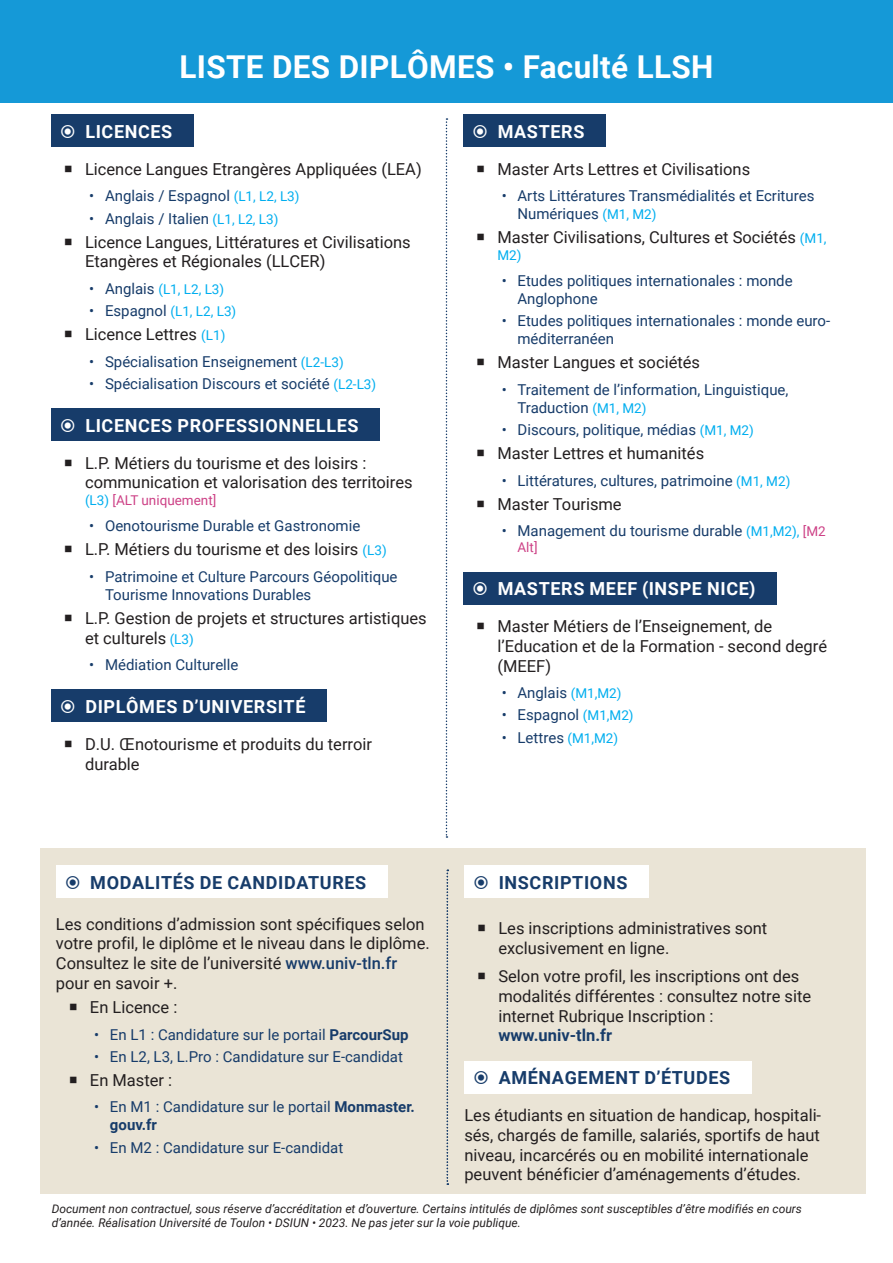
<style>
.page{position:relative;width:893px;height:1263px;background:#fff}
.page>*{position:absolute;margin:0;border:0;box-sizing:border-box;transform-origin:0 0}
.t1{font:700 31.5px "Roboto";letter-spacing:.01em;color:#fff}
.t2{font:700 18px "Roboto";letter-spacing:.035em;color:#fff}
.t3{font:700 18px "Roboto";letter-spacing:.035em;color:#173c6a}
.t4{font:16.5px/19.8px "Roboto";color:#231f20}
.t5{font:700 16.5px "Roboto";color:#173c6a}
.t6{font:15px/18px "Roboto";color:#173c6a}
.t7{font:13.5px "Roboto";color:#00aeef}
.t8{font:13.5px "Roboto";color:#cd4186}
.t9{font:italic 12px/14.4px "Roboto";color:#231f20}
.s1{font-size:13.5px;color:#00aeef}
.s2{font-size:15px;color:#173c6a}
.s3{color:#00aeef}
.s4{font-size:13.5px;color:#cd4186}
.s5{font-weight:500;color:#173c6a}
.s6{font-weight:700}
</style>
<div class="page">
<div style="left:0;top:0;width:893px;height:102px;background:#1599d7"></div>
<div style="left:51px;top:115px;width:143px;height:32px;background:#173c6a"></div>
<div style="left:51px;top:409px;width:329px;height:32px;background:#173c6a"></div>
<div style="left:51px;top:690px;width:276px;height:32px;background:#173c6a"></div>
<svg style="left:446px;top:118px;width:1px;height:720px"></svg>
<div style="left:463px;top:115px;width:143px;height:32px;background:#173c6a"></div>
<div style="left:463px;top:572px;width:313px;height:32px;background:#173c6a"></div>
<div style="left:40px;top:848px;width:826px;height:346px;background:#eae4d6"></div>
<div style="left:56px;top:865px;width:332px;height:33px;background:#fff"></div>
<div style="left:464px;top:865px;width:185px;height:33px;background:#fff"></div>
<div style="left:464px;top:1061px;width:287px;height:32px;background:#fff"></div>
<svg style="left:447px;top:870px;width:1px;height:315px"></svg>
<h1 class="t1" style="left:180px;top:45px;width:535px">LISTE DES DIPLÔMES • Faculté LLSH</h1>
<p class="t2" style="left:85px;top:119px;width:89px">LICENCES</p>
<p class="t4" style="left:85px;top:158px;width:338px">Licence Langues Etrangères Appliquées (LEA)</p>
<p class="t6" style="left:89px;top:186px;width:212px">• Anglais / Espagnol <span class="s1">(L1, L2, L3)</span></p>
<p class="t6" style="left:89px;top:209px;width:191px">• Anglais / Italien <span class="s1">(L1, L2, L3)</span></p>
<p class="t4" style="left:85px;top:231px;width:327px">Licence Langues, Littératures et Civilisations<br>Etangères et Régionales (LLCER)</p>
<p class="t7" style="left:89px;top:280px;width:136px"><span class="s2">• Anglais</span> (L1, L2, L3)</p>
<p class="t7" style="left:89px;top:302px;width:149px"><span class="s2">• Espagnol</span> (L1, L2, L3)</p>
<p class="t4" style="left:85px;top:324px;width:142px">Licence Lettres <span class="s1">(L1)</span></p>
<p class="t6" style="left:89px;top:352px;width:256px">• Spécialisation Enseignement <span class="s1">(L2-L3)</span></p>
<p class="t6" style="left:89px;top:374px;width:288px">• Spécialisation Discours et société <span class="s1">(L2-L3)</span></p>
<p class="t2" style="left:85px;top:413px;width:275px">LICENCES PROFESSIONNELLES</p>
<p class="t4" style="left:85px;top:452px;width:329px">L.P. Métiers du tourisme et des loisirs : communication et valorisation des territoires</p>
<p class="t8" style="left:85px;top:490px;width:133px"><span class="s3">(L3)</span> [ALT uniquement]</p>
<p class="t6" style="left:89px;top:516px;width:273px">• Oenotourisme Durable et Gastronomie</p>
<p class="t4" style="left:85px;top:539px;width:303px">L.P. Métiers du tourisme et des loisirs <span class="s1">(L3)</span></p>
<p class="t6" style="left:105px;top:567px;width:294px;text-indent:-16px">• Patrimoine et Culture Parcours Géopolitique<br>Tourisme Innovations Durables</p>
<p class="t4" style="left:85px;top:607px;width:343px">L.P. Gestion de projets et structures artistiques et culturels <span class="s1">(L3)</span></p>
<p class="t6" style="left:89px;top:655px;width:151px">• Médiation Culturelle</p>
<p class="t2" style="left:85px;top:694px;width:222px">DIPLÔMES D’UNIVERSITÉ</p>
<p class="t4" style="left:85px;top:733px;width:288px">D.U. Œnotourisme et produits du terroir durable</p>
<p class="t2" style="left:498px;top:119px;width:88px">MASTERS</p>
<p class="t4" style="left:497px;top:158px;width:254px">Master Arts Lettres et Civilisations</p>
<p class="t6" style="left:517px;top:186px;width:299px;text-indent:-16px">• Arts Littératures Transmédialités et Ecritures<br>Numériques <span class="s1">(M1, M2)</span></p>
<p class="t4" style="left:497px;top:227px;width:331px">Master Civilisations, Cultures et Sociétés <span class="s1">(M1,</span></p>
<p class="t7" style="left:497px;top:245px;width:26px">M2)</p>
<p class="t6" style="left:517px;top:271px;width:277px;text-indent:-16px">• Etudes politiques internationales : monde<br>Anglophone</p>
<p class="t6" style="left:517px;top:311px;width:314px;text-indent:-16px">• Etudes politiques internationales : monde euro&shy;méditerranéen</p>
<p class="t4" style="left:497px;top:352px;width:204px">Master Langues et sociétés</p>
<p class="t6" style="left:517px;top:380px;width:272px;text-indent:-16px">• Traitement de l’information, Linguistique,<br>Traduction <span class="s1">(M1, M2)</span></p>
<p class="t6" style="left:502px;top:420px;width:254px">• Discours, politique, médias <span class="s1">(M1, M2)</span></p>
<p class="t4" style="left:497px;top:443px;width:208px">Master Lettres et humanités</p>
<p class="t6" style="left:502px;top:471px;width:290px">• Littératures, cultures, patrimoine <span class="s1">(M1, M2)</span></p>
<p class="t4" style="left:497px;top:493px;width:126px">Master Tourisme</p>
<p class="t6" style="left:502px;top:521px;width:326px">• Management du tourisme durable <span class="s1">(M1,M2),</span> <span class="s4">[M2</span></p>
<p class="t8" style="left:517px;top:538px;width:22px">Alt]</p>
<p class="t2" style="left:498px;top:576px;width:259px">MASTERS MEEF (INSPE NICE)</p>
<p class="t4" style="left:497px;top:616px;width:331px">Master Métiers de l’Enseignement, de l’Education et de la Formation - second degré (MEEF)</p>
<p class="t6" style="left:502px;top:683px;width:121px">• Anglais <span class="s1">(M1,M2)</span></p>
<p class="t6" style="left:502px;top:705px;width:133px">• Espagnol <span class="s1">(M1,M2)</span></p>
<p class="t6" style="left:502px;top:728px;width:118px">• Lettres <span class="s1">(M1,M2)</span></p>
<p class="t3" style="left:90px;top:869px;width:278px">MODALITÉS DE CANDIDATURES</p>
<p class="t4" style="left:56px;top:913px;width:375px">Les conditions d’admission sont spécifiques selon votre profil, le diplôme et le niveau dans le diplôme.<br>Consultez le site de l’université <span class="s5">www.univ-tln.fr </span>pour en savoir +.</p>
<p class="t4" style="left:90px;top:997px;width:89px">En Licence :</p>
<p class="t6" style="left:94px;top:1025px;width:316px">• En L1 : Candidature sur le portail <span class="s6">ParcourSup</span></p>
<p class="t6" style="left:94px;top:1047px;width:310px">• En L2, L3, L.Pro : Candidature sur E-candidat</p>
<p class="t4" style="left:90px;top:1069px;width:84px">En Master :</p>
<p class="t6" style="left:110px;top:1097px;width:306px;text-indent:-16px">• En M1 : Candidature sur le portail <span class="s6">Monmaster. gouv.fr</span></p>
<p class="t6" style="left:94px;top:1138px;width:251px">• En M2 : Candidature sur E-candidat</p>
<p class="t3" style="left:499px;top:869px;width:130px">INSCRIPTIONS</p>
<p class="t4" style="left:498px;top:917px;width:270px">Les inscriptions administratives sont exclusivement en ligne.</p>
<p class="t4" style="left:498px;top:965px;width:314px">Selon votre profil, les inscriptions ont des modalités différentes : consultez notre site internet Rubrique Inscription :</p>
<p class="t5" style="left:498px;top:1024px;width:115px">www.univ-tln.fr</p>
<p class="t3" style="left:499px;top:1065px;width:233px">AMÉNAGEMENT D’ÉTUDES</p>
<p class="t4" style="left:464px;top:1104px;width:358px">Les étudiants en situation de handicap, hospitali&shy;sés, chargés de famille, salariés, sportifs de haut niveau, incarcérés ou en mobilité internationale peuvent bénéficier d’aménagements d’études.</p>
<p class="t9" style="left:52px;top:1201px;width:752px">Document non contractuel, sous réserve d’accréditation et d’ouverture. Certains intitulés de diplômes sont susceptibles d’être modifiés en cours d’année. Réalisation Université de Toulon • DSIUN • 2023. Ne pas jeter sur la voie publique.</p>
</div>
